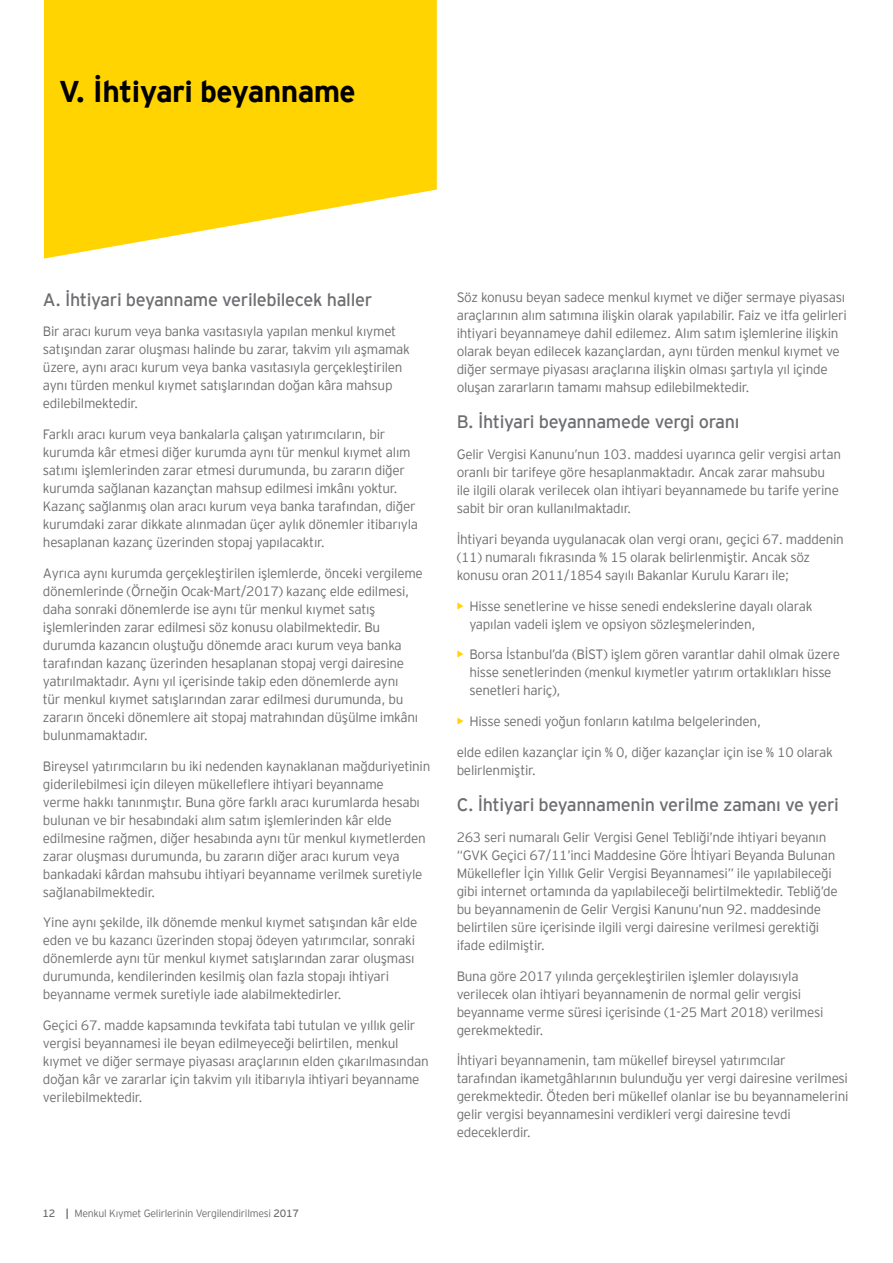
<style>
.page{position:relative;width:893px;height:1263px;background:#fff}
.page>*{position:absolute;margin:0;border:0;box-sizing:border-box;transform-origin:0 0}
.t1{font:700 30px "EY Interstate";letter-spacing:-.02em;color:#000}
.t2{font:18px "EY Interstate";letter-spacing:-.02em;color:#6d6e71}
.t3{font:300 13.5px/18px "EY Interstate";letter-spacing:-.02em;color:#6d6e71}
.t4{font:300 10.5px "EY Interstate";letter-spacing:-.02em;color:#6d6e71}
.s1{font-weight:700;color:#ffd400}
.s2{font-weight:400}
.s3{font-weight:700}
</style>
<div class="page">
<svg style="left:44px;top:0;width:393px;height:259px;background:#ffd922"></svg>
<h1 class="t1" style="left:59px;top:70px;width:298px">V. İhtiyari beyanname</h1>
<h2 class="t2" style="left:43px;top:287px;width:331px">A. İhtiyari beyanname verilebilecek haller</h2>
<p class="t3" style="left:43px;top:322px;width:369px">Bir aracı kurum veya banka vasıtasıyla yapılan menkul kıymet satışından zarar oluşması halinde bu zarar, takvim yılı aşmamak üzere, aynı aracı kurum veya banka vasıtasıyla gerçekleştirilen aynı türden menkul kıymet satışlarından doğan kâra mahsup edilebilmektedir.</p>
<p class="t3" style="left:43px;top:425px;width:377px">Farklı aracı kurum veya bankalarla çalışan yatırımcıların, bir kurumda kâr etmesi diğer kurumda aynı tür menkul kıymet alım satımı işlemlerinden zarar etmesi durumunda, bu zararın diğer kurumda sağlanan kazançtan mahsup edilmesi imkânı yoktur.<br>Kazanç sağlanmış olan aracı kurum veya banka tarafından, diğer kurumdaki zarar dikkate alınmadan üçer aylık dönemler itibarıyla hesaplanan kazanç üzerinden stopaj yapılacaktır.</p>
<p class="t3" style="left:43px;top:563px;width:381px">Ayrıca aynı kurumda gerçekleştirilen işlemlerde, önceki vergileme dönemlerinde (Örneğin Ocak-Mart/2017) kazanç elde edilmesi, daha sonraki dönemlerde ise aynı tür menkul kıymet satış işlemlerinden zarar edilmesi söz konusu olabilmektedir. Bu durumda kazancın oluştuğu dönemde aracı kurum veya banka tarafından kazanç üzerinden hesaplanan stopaj vergi dairesine yatırılmaktadır. Aynı yıl içerisinde takip eden dönemlerde aynı<br>tür menkul kıymet satışlarından zarar edilmesi durumunda, bu zararın önceki dönemlere ait stopaj matrahından düşülme imkânı bulunmamaktadır.</p>
<p class="t3" style="left:43px;top:756px;width:389px">Bireysel yatırımcıların bu iki nedenden kaynaklanan mağduriyetinin giderilebilmesi için dileyen mükelleflere ihtiyari beyanname<br>verme hakkı tanınmıştır. Buna göre farklı aracı kurumlarda hesabı bulunan ve bir hesabındaki alım satım işlemlerinden kâr elde edilmesine rağmen, diğer hesabında aynı tür menkul kıymetlerden zarar oluşması durumunda, bu zararın diğer aracı kurum veya bankadaki kârdan mahsubu ihtiyari beyanname verilmek suretiyle sağlanabilmektedir.</p>
<p class="t3" style="left:43px;top:913px;width:376px">Yine aynı şekilde, ilk dönemde menkul kıymet satışından kâr elde eden ve bu kazancı üzerinden stopaj ödeyen yatırımcılar, sonraki dönemlerde aynı tür menkul kıymet satışlarından zarar oluşması durumunda, kendilerinden kesilmiş olan fazla stopajı ihtiyari beyanname vermek suretiyle iade alabilmektedirler.</p>
<p class="t3" style="left:43px;top:1015px;width:387px">Geçici 67. madde kapsamında tevkifata tabi tutulan ve yıllık gelir vergisi beyannamesi ile beyan edilmeyeceği belirtilen, menkul kıymet ve diğer sermaye piyasası araçlarının elden çıkarılmasından doğan kâr ve zararlar için takvim yılı itibarıyla ihtiyari beyanname verilebilmektedir.</p>
<p class="t3" style="left:457px;top:288px;width:392px">Söz konusu beyan sadece menkul kıymet ve diğer sermaye piyasası araçlarının alım satımına ilişkin olarak yapılabilir. Faiz ve itfa gelirleri ihtiyari beyannameye dahil edilemez. Alım satım işlemlerine ilişkin olarak beyan edilecek kazançlardan, aynı türden menkul kıymet ve diğer sermaye piyasası araçlarına ilişkin olması şartıyla yıl içinde oluşan zararların tamamı mahsup edilebilmektedir.</p>
<h2 class="t2" style="left:457px;top:409px;width:284px">B. İhtiyari beyannamede vergi oranı</h2>
<p class="t3" style="left:457px;top:444px;width:386px">Gelir Vergisi Kanunu’nun 103. maddesi uyarınca gelir vergisi artan oranlı bir tarifeye göre hesaplanmaktadır. Ancak zarar mahsubu ile ilgili olarak verilecek olan ihtiyari beyannamede bu tarife yerine sabit bir oran kullanılmaktadır.</p>
<p class="t3" style="left:457px;top:529px;width:389px">İhtiyari beyanda uygulanacak olan vergi oranı, geçici 67. maddenin (11) numaralı fıkrasında % 15 olarak belirlenmiştir. Ancak söz konusu oran 2011/1854 sayılı Bakanlar Kurulu Kararı ile;</p>
<p class="t3" style="left:469px;top:596px;width:345px;text-indent:-13px"><span class="s1">•</span> Hisse senetlerine ve hisse senedi endekslerine dayalı olarak yapılan vadeli işlem ve opsiyon sözleşmelerinden,</p>
<p class="t3" style="left:469px;top:645px;width:372px;text-indent:-13px"><span class="s1">•</span>➢ Borsa İstanbul’da (BİST) işlem gören varantlar dahil olmak üzere hisse senetlerinden (menkul kıymetler yatırım ortaklıkları hisse senetleri hariç),</p>
<p class="t3" style="left:457px;top:711px;width:306px"><span class="s1">•</span>➢ Hisse senedi yoğun fonların katılma belgelerinden,</p>
<p class="t3" style="left:457px;top:742px;width:378px">elde edilen kazançlar için % 0, diğer kazançlar için ise % 10 olarak belirlenmiştir.</p>
<h2 class="t2" style="left:457px;top:792px;width:384px">C. İhtiyari beyannamenin verilme zamanı ve yeri</h2>
<p class="t3" style="left:457px;top:827px;width:383px">263 seri numaralı Gelir Vergisi Genel Tebliği’nde ihtiyari beyanın “GVK Geçici 67/11’inci Maddesine Göre İhtiyari Beyanda Bulunan Mükellefler İçin Yıllık Gelir Vergisi Beyannamesi” ile yapılabileceği gibi internet ortamında da yapılabileceği belirtilmektedir. Tebliğ’de bu beyannamenin de Gelir Vergisi Kanunu’nun 92. maddesinde belirtilen süre içerisinde ilgili vergi dairesine verilmesi gerektiği ifade edilmiştir.</p>
<p class="t3" style="left:457px;top:966px;width:368px">Buna göre 2017 yılında gerçekleştirilen işlemler dolayısıyla verilecek olan ihtiyari beyannamenin de normal gelir vergisi beyanname verme süresi içerisinde (1-25 Mart 2018) verilmesi gerekmektedir.</p>
<p class="t3" style="left:457px;top:1051px;width:393px">İhtiyari beyannamenin, tam mükellef bireysel yatırımcılar tarafından ikametgâhlarının bulunduğu yer vergi dairesine verilmesi gerekmektedir. Öteden beri mükellef olanlar ise bu beyannamelerini gelir vergisi beyannamesini verdikleri vergi dairesine tevdi edeceklerdir.</p>
<p class="t4" style="left:43px;top:1206px;width:258px"><span class="s2">12</span> <span class="s3">|</span> Menkul Kıymet Gelirlerinin Vergilendirilmesi <span class="s2">2017</span></p>
</div>
